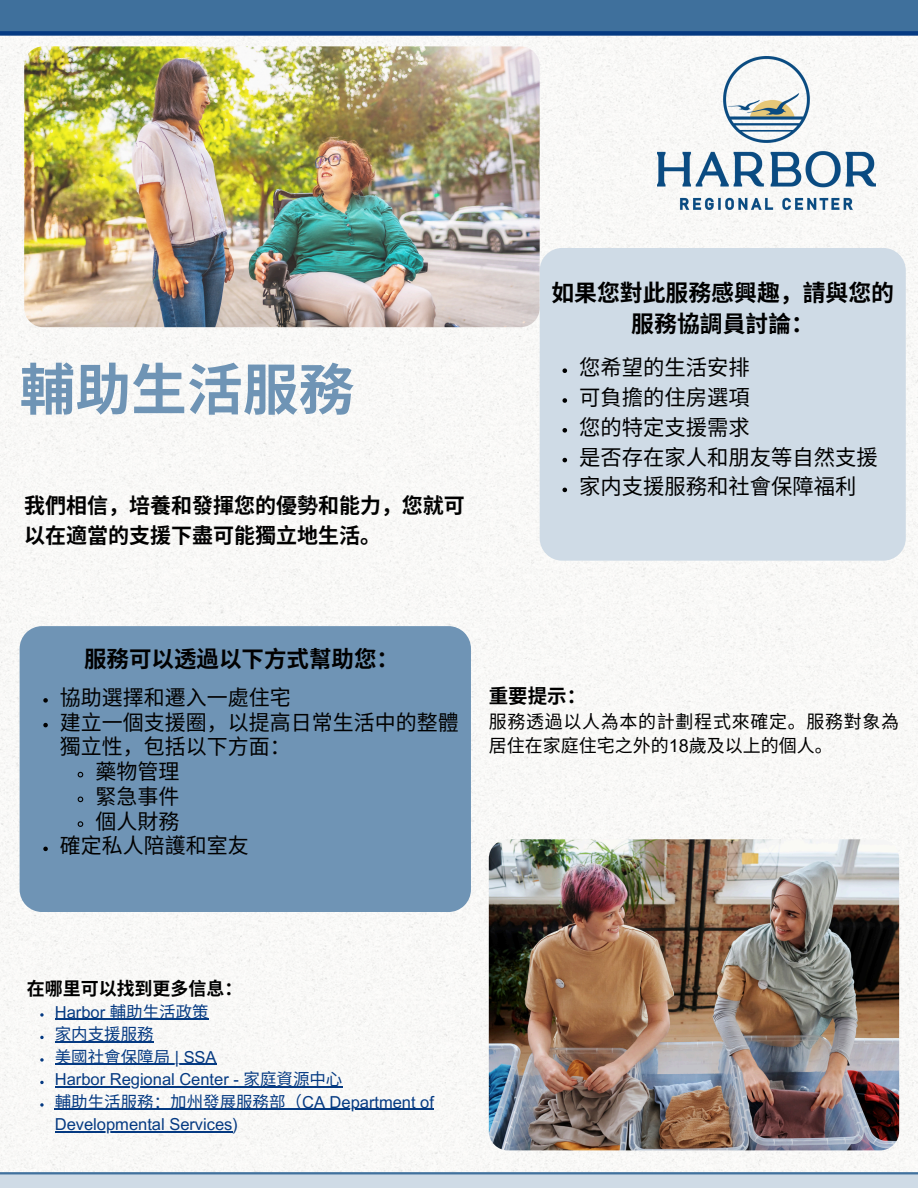
<style>
.page{position:relative;width:918px;height:1188px;background:#fff}
.page>*{position:absolute;margin:0;border:0;box-sizing:border-box;transform-origin:0 0}
.t1{font:700 55.8px "Noto Sans CJ Ksc";color:#6f94b5}
.t2{font:700 22.8px/30.9px "Noto Sans CJ Ksc";color:#000;text-align:center}
.t3{font:700 22.5px "Noto Sans CJ Ksc";color:#010101}
.t4{font:21.3px "Noto Sans CJ Ksc";color:#000}
.t5{font:21px/24.8px "Noto Sans CJ Ksc";color:#010101}
.t6{font:700 21px/29.2px "Noto Sans CJ Ksc";color:#010101}
.t7{font:700 19.5px "Noto Sans CJ Ksc";color:#000}
.t8{font:18px/24.8px "Noto Sans CJ Ksc";letter-spacing:.04em;color:#000}
.t9{font:700 18px "Noto Sans CJ Ksc";color:#000}
.t10{font:16.5px "Arial MT Pro";color:#053a82}
.t11{font:16.5px "Noto Sans CJ Ksc";color:#053a82}
.s1{font-family:"Arial MT Pro"}
.s2{font-family:"Noto Sans CJ Ksc"}
</style>
<div class="page">
<img style="left:0;top:36px;width:918px;height:1136px">
<div style="left:0;top:0;width:918px;height:31px;background:#3f709c"></div>
<div style="left:0;top:1172px;width:918px;height:16px;background:#cfdbe6"></div>
<div style="left:0;top:31px;width:918px;height:5px;background:#053a82"></div>
<hr style="left:0;top:1172px;width:918px;height:2px;background:#41719d">
<img style="left:24px;top:46px;width:516px;height:281px;border-radius:19px">
<div style="left:20px;top:626px;width:451px;height:286px;background:#6f94b5"></div>
<div style="left:540px;top:248px;width:366px;height:313px;background:#cfdbe6;border-radius:22px"></div>
<svg style="left:562px;top:368px;width:5px;height:5px"></svg>
<svg style="left:562px;top:398px;width:5px;height:5px"></svg>
<svg style="left:562px;top:428px;width:5px;height:5px"></svg>
<svg style="left:562px;top:458px;width:5px;height:4px"></svg>
<svg style="left:562px;top:488px;width:5px;height:4px"></svg>
<svg style="left:40px;top:1013px;width:4px;height:4px"></svg>
<hr style="left:55px;top:1019px;width:154px;height:1px;background:#053a82">
<svg style="left:40px;top:1036px;width:4px;height:3px"></svg>
<hr style="left:55px;top:1041px;width:99px;height:1px;background:#053a82">
<svg style="left:40px;top:1058px;width:4px;height:4px"></svg>
<hr style="left:55px;top:1064px;width:162px;height:1px;background:#053a82">
<svg style="left:40px;top:1081px;width:4px;height:3px"></svg>
<hr style="left:55px;top:1086px;width:287px;height:1px;background:#053a82">
<svg style="left:40px;top:1103px;width:4px;height:4px"></svg>
<hr style="left:55px;top:1109px;width:379px;height:1px;background:#053a82">
<hr style="left:55px;top:1131px;width:178px;height:1px;background:#053a82">
<svg style="left:43px;top:698px;width:5px;height:5px"></svg>
<svg style="left:43px;top:723px;width:5px;height:4px"></svg>
<svg style="left:77px;top:771px;width:7px;height:7px"></svg>
<svg style="left:77px;top:796px;width:7px;height:7px"></svg>
<svg style="left:77px;top:820px;width:7px;height:8px"></svg>
<svg style="left:43px;top:847px;width:5px;height:4px"></svg>
<img style="left:489px;top:839px;width:410px;height:311px;border-radius:19px">
<img style="left:657px;top:57px;width:219px;height:153px">
<p class="t1" style="left:20px;top:345px;width:336px">輔助生活服務</p>
<p class="t6" style="left:24px;top:490px;width:442px">我們相信，培養和發揮您的優勢和能力，您就可以在適當的支援下盡可能獨立地生活。</p>
<p class="t2" style="left:551px;top:276px;width:344px">如果您對此服務感興趣，請與您的服務協調員討論：</p>
<h2 class="t4" style="left:579px;top:351px;width:172px">您希望的生活安排</h2>
<p class="t4" style="left:579px;top:380px;width:172px">可負擔的住房選項</p>
<p class="t4" style="left:579px;top:410px;width:172px">您的特定支援需求</p>
<p class="t4" style="left:579px;top:440px;width:300px">是否存在家人和朋友等自然支援</p>
<p class="t4" style="left:579px;top:470px;width:279px">家内支援服務和社會保障福利</p>
<p class="t3" style="left:84px;top:641px;width:316px">服務可以透過以下方式幫助您：</p>
<p class="t5" style="left:60px;top:684px;width:232px">協助選擇和遷入一處住宅</p>
<p class="t5" style="left:60px;top:708px;width:400px">建立一個支援圈，以提高日常生活中的整體獨立性，包括以下方面：</p>
<h4 class="t5" style="left:96px;top:758px;width:85px">藥物管理</h4>
<p class="t5" style="left:96px;top:783px;width:85px">緊急事件</p>
<p class="t5" style="left:96px;top:807px;width:85px">個人財務</p>
<p class="t5" style="left:60px;top:832px;width:190px">確定私人陪護和室友</p>
<p class="t7" style="left:489px;top:680px;width:99px">重要提示：</p>
<p class="t8" style="left:489px;top:708px;width:412px">服務透過以人為本的計劃程式來確定。服務對象為居住在家庭住宅之外的<span class="s1">18</span>歲及以上的個人。</p>
<p class="t9" style="left:27px;top:974px;width:217px">在哪里可以找到更多信息：</p>
<h1 class="t10" style="left:55px;top:1006px;width:155px">Harbor <span class="s2">輔助生活政策</span></h1>
<h2 class="t11" style="left:55px;top:1021px;width:100px">家内支援服務</h2>
<h2 class="t11" style="left:55px;top:1044px;width:163px">美國社會保障局 <span class="s1">| SSA</span></h2>
<p class="t10" style="left:55px;top:1073px;width:288px">Harbor Regional Center - <span class="s2">家庭資源中心</span></p>
<p class="t11" style="left:55px;top:1089px;width:381px">輔助生活服務：加州發展服務部（<span class="s1">CA Department of</span></p>
<p class="t10" style="left:55px;top:1118px;width:185px">Developmental Services)</p>
</div>
